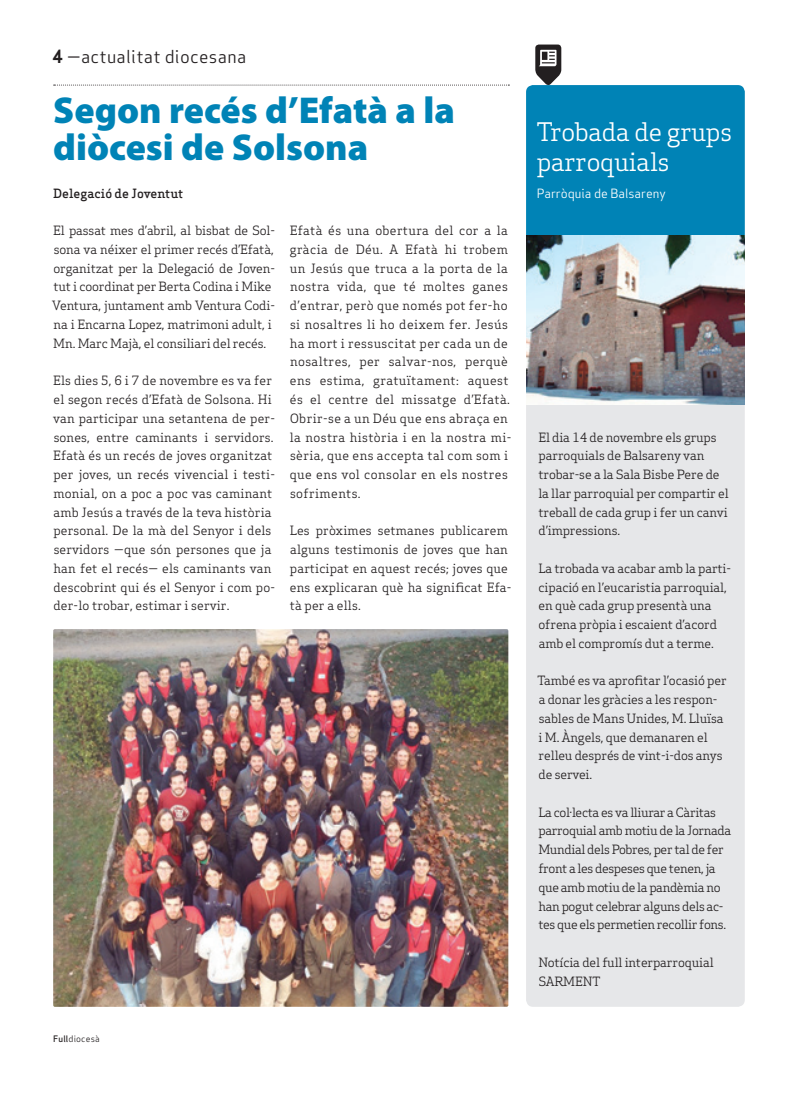
<style>
.page{position:relative;width:798px;height:1099px;background:#fff}
.page>*{position:absolute;margin:0;border:0;box-sizing:border-box;transform-origin:0 0}
.t1{font:900 37.5px/37.5px "Myriad Pro";color:#0083b6}
.t2{font:25px/30px "Apex Serif";letter-spacing:-.01em;color:#fff}
.t3{font:17.5px "Apex Sans Book T";letter-spacing:.02em;color:#231f20}
.t4{font:12.5px/18.8px "Apex Serif";letter-spacing:-.01em;color:#231f20}
.t5{font:12.5px/18.8px "Apex Serif";letter-spacing:.01em;color:#231f20}
.t6{font:12.5px/18.8px "Apex Serif";letter-spacing:.03em;color:#231f20}
.t7{font:12.5px/18.8px "Apex Serif";letter-spacing:-.03em;color:#231f20}
.t8{font:12.5px "Apex Sans Book T";color:#fff}
.t9{font:500 12.5px "Apex Serif";color:#231f20}
.t10{font:8.75px "Apex Sans Book T";letter-spacing:.02em;color:#231f20}
.s1{font-family:"Apex Sans Bold T"}
.s2{font-family:"Apex Sans Medium T"}
</style>
<div class="page">
<svg style="left:54px;top:85px;width:455px;height:1px"></svg>
<img style="left:53px;top:629px;width:455px;height:377px">
<div style="left:526px;top:85px;width:218px;height:921px;background:#e6e7e9;border-radius:7px"></div>
<div style="left:526px;top:85px;width:218px;height:150px;background:#0083b6"></div>
<img style="left:526px;top:235px;width:218px;height:169px">
<svg style="left:539px;top:235px;width:14px;height:7px"></svg>
<svg style="left:535px;top:45px;width:26px;height:41px"></svg>
<h3 class="t3" style="left:52px;top:46px;width:195px"><span class="s1">4</span> —actualitat diocesana</h3>
<h1 class="t1" style="left:53px;top:90px;width:403px">Segon recés d’Efatà a la diòcesi de Solsona</h1>
<p class="t9" style="left:53px;top:185px;width:132px">Delegació de Joventut</p>
<p class="t4" style="left:52px;top:221px;width:224px">El passat mes d’abril, al bisbat de Sol&shy;sona va néixer el primer recés d’Efatà, organitzat per la Delegació de Joven&shy;tut i coordinat per Berta Codina i Mike Ventura, juntament amb Ventura Codi&shy;na i Encarna Lopez, matrimoni adult, i Mn. Marc Majà, el consiliari del recés.</p>
<p class="t5" style="left:53px;top:371px;width:223px">Els dies 5, 6 i 7 de novembre es va fer el segon recés d’Efatà de Solsona. Hi van participar una setantena de per&shy;sones, entre caminants i servidors.<br>Efatà és un recés de joves organitzat per joves, un recés vivencial i testi&shy;monial, on a poc a poc vas caminant amb Jesús a través de la teva història personal. De la mà del Senyor i dels servidors —que són persones que ja han fet el recés— els caminants van descobrint qui és el Senyor i com po&shy;der-lo trobar, estimar i servir.</p>
<p class="t6" style="left:289px;top:221px;width:223px">Efatà és una obertura del cor a la gràcia de Déu. A Efatà hi trobem un Jesús que truca a la porta de la nostra vida, que té moltes ganes d’entrar, però que només pot fer-ho si nosaltres li ho deixem fer. Jesús ha mort i ressuscitat per cada un de nosaltres, per salvar-nos, perquè ens estima, gratuïtament: aquest és el centre del missatge d’Efatà.<br>Obrir-se a un Déu que ens abraça en la nostra història i en la nostra mi&shy;sèria, que ens accepta tal com som i que ens vol consolar en els nostres sofriments.</p>
<p class="t5" style="left:289px;top:521px;width:223px">Les pròximes setmanes publicarem alguns testimonis de joves que han participat en aquest recés; joves que ens explicaran què ha significat Efa&shy;tà per a ells.</p>
<p class="t10" style="left:53px;top:1032px;width:48px"><span class="s2">Full</span>diocesà</p>
<h2 class="t2" style="left:536px;top:117px;width:197px">Trobada de grups parroquials</h2>
<p class="t8" style="left:536px;top:185px;width:130px">Parròquia de Balsareny</p>
<p class="t4" style="left:538px;top:427px;width:192px">El dia 14 de novembre els grups parroquials de Balsareny van trobar-se a la Sala Bisbe Pere de la llar parroquial per compartir el treball de cada grup i fer un canvi d’impressions.</p>
<p class="t4" style="left:538px;top:558px;width:194px">La trobada va acabar amb la parti&shy;cipació en l’eucaristia parroquial, en què cada grup presentà una ofrena pròpia i escaient d’acord amb el compromís dut a terme.</p>
<p class="t4" style="left:537px;top:671px;width:191px">També es va aprofitar l’ocasió per a donar les gràcies a les respon&shy;sables de Mans Unides, M. Lluïsa i M. Àngels, que demanaren el relleu després de vint-i-dos anys de servei.</p>
<p class="t7" style="left:538px;top:802px;width:194px">La col·lecta es va lliurar a Càritas parroquial amb motiu de la Jornada Mundial dels Pobres, per tal de fer front a les despeses que tenen, ja que amb motiu de la pandèmia no han pogut celebrar alguns dels ac&shy;tes que els permetien recollir fons.</p>
<p class="t4" style="left:538px;top:952px;width:177px">Notícia del full interparroquial<br>SARMENT</p>
</div>
